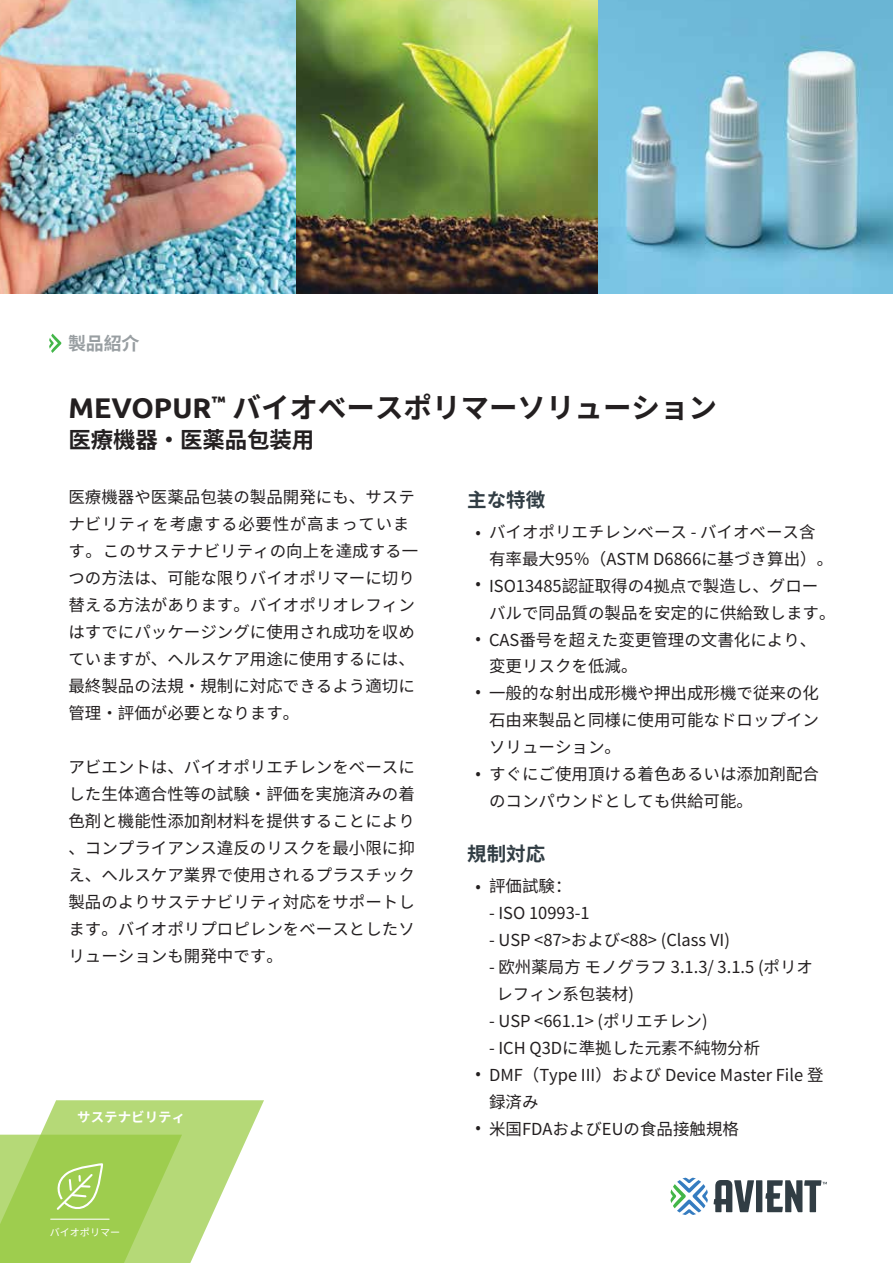
<style>
.page{position:relative;width:893px;height:1263px;background:#fff}
.page>*{position:absolute;margin:0;border:0;box-sizing:border-box;transform-origin:0 0}
.t1{font:700 28.5px "Source Han Sans CN";color:#231f20}
.t2{font:700 22.5px "Source Han Sans CN";letter-spacing:-.01em;color:#231f20}
.t3{font:700 19.5px "Source Han Sans CN";color:#313d44}
.t4{font:700 18px "Source Han Sans CN";color:#313d44}
.t5{font:16.5px/27px "Source Han Sans CN";color:#231f20}
.t6{font:16.5px "Source Han Sans CN";color:#231f20}
.t7{font:700 13.5px "Source Han Sans CN";color:#fff}
.t8{font:10.05px "Source Han Sans CN";color:#fff}
.s1{font-family:"Ubuntu"}
</style>
<div class="page">
<img style="left:597px;top:0;width:296px;height:293px">
<img style="left:0;top:0;width:296px;height:293px">
<img style="left:296px;top:0;width:301px;height:293px">
<svg style="left:0;top:1100px;width:264px;height:163px"></svg>
<hr style="left:50px;top:1219px;width:59px;height:1px;background:#fff">
<svg style="left:49px;top:334px;width:13px;height:19px"></svg>
<svg style="left:670px;top:1178px;width:157px;height:37px"></svg>
<p class="t4" style="left:68px;top:333px;width:73px">製品紹介</p>
<h1 class="t1" style="left:68px;top:391px;width:650px"><span class="s1">MEVOPUR</span><sup>™</sup> バイオベースポリマーソリューション</h1>
<h2 class="t2" style="left:68px;top:427px;width:247px">医療機器・医薬品包装用</h2>
<p class="t5" style="left:68px;top:484px;width:351px">医療機器や医薬品包装の製品開発にも、サステナビリティを考慮する必要性が高まっています。このサステナビリティの向上を達成する一つの方法は、可能な限りバイオポリマーに切り替える方法があります。バイオポリオレフィンはすでにパッケージングに使用され成功を収めていますが、ヘルスケア用途に使用するには、最終製品の法規・規制に対応できるよう適切に管理・評価が必要となります。</p>
<p class="t5" style="left:68px;top:754px;width:348px;text-align:justify">アビエントは、バイオポリエチレンをベースにした生体適合性等の試験・評価を実施済みの着色剤と機能性添加剤材料を提供することにより、コンプライアンス違反のリスクを最小限に抑え、ヘルスケア業界で使用されるプラスチック製品のよりサステナビリティ対応をサポートします。バイオポリプロピレンをベースとしたソリューションも開発中です。</p>
<p class="t7" style="left:77px;top:1109px;width:109px">サステナビリティ</p>
<p class="t8" style="left:50px;top:1226px;width:72px">バイオポリマー</p>
<p class="t3" style="left:467px;top:488px;width:79px">主な特徴</p>
<p class="t6" style="left:475px;top:522px;width:7px">•</p>
<p class="t5" style="left:489px;top:518px;width:348px">バイオポリエチレンベース - バイオベース含有率最大95％（ASTM D6866に基づき算出）。<br>ISO13485認証取得の4拠点で製造し、グローバルで同品質の製品を安定的に供給致します。<br>CAS番号を超えた変更管理の文書化により、変更リスクを低減。<br>一般的な射出成形機や押出成形機で従来の化石由来製品と同様に使用可能なドロップインソリューション。<br>すぐにご使用頂ける着色あるいは添加剤配合のコンパウンドとしても供給可能。</p>
<p class="t3" style="left:467px;top:843px;width:79px">規制対応</p>
<p class="t6" style="left:475px;top:877px;width:7px">•</p>
<p class="t6" style="left:475px;top:574px;width:7px">•</p>
<p class="t6" style="left:475px;top:629px;width:7px">•</p>
<p class="t6" style="left:475px;top:681px;width:7px">•</p>
<p class="t6" style="left:475px;top:763px;width:7px">•</p>
<p class="t5" style="left:489px;top:873px;width:84px">評価試験：</p>
<p class="t5" style="left:489px;top:900px;width:102px">- ISO 10993-1</p>
<p class="t5" style="left:489px;top:927px;width:242px">- USP &lt;87&gt;および&lt;88&gt; (Class VI)</p>
<p class="t5" style="left:496px;top:954px;width:318px;text-indent:-7px">- 欧州薬局方 モノグラフ 3.1.3/ 3.1.5 (ポリオレフィン系包装材)</p>
<p class="t5" style="left:489px;top:1008px;width:220px">- USP &lt;661.1&gt; (ポリエチレン)</p>
<p class="t5" style="left:489px;top:1035px;width:336px">- ICH Q3Dに準拠した元素不純物分析<br>DMF（Type III）および Device Master File 登録済み<br>米国FDAおよびEUの食品接触規格</p>
<p class="t6" style="left:475px;top:1064px;width:7px">•</p>
<p class="t6" style="left:475px;top:1118px;width:7px">•</p>
</div>
